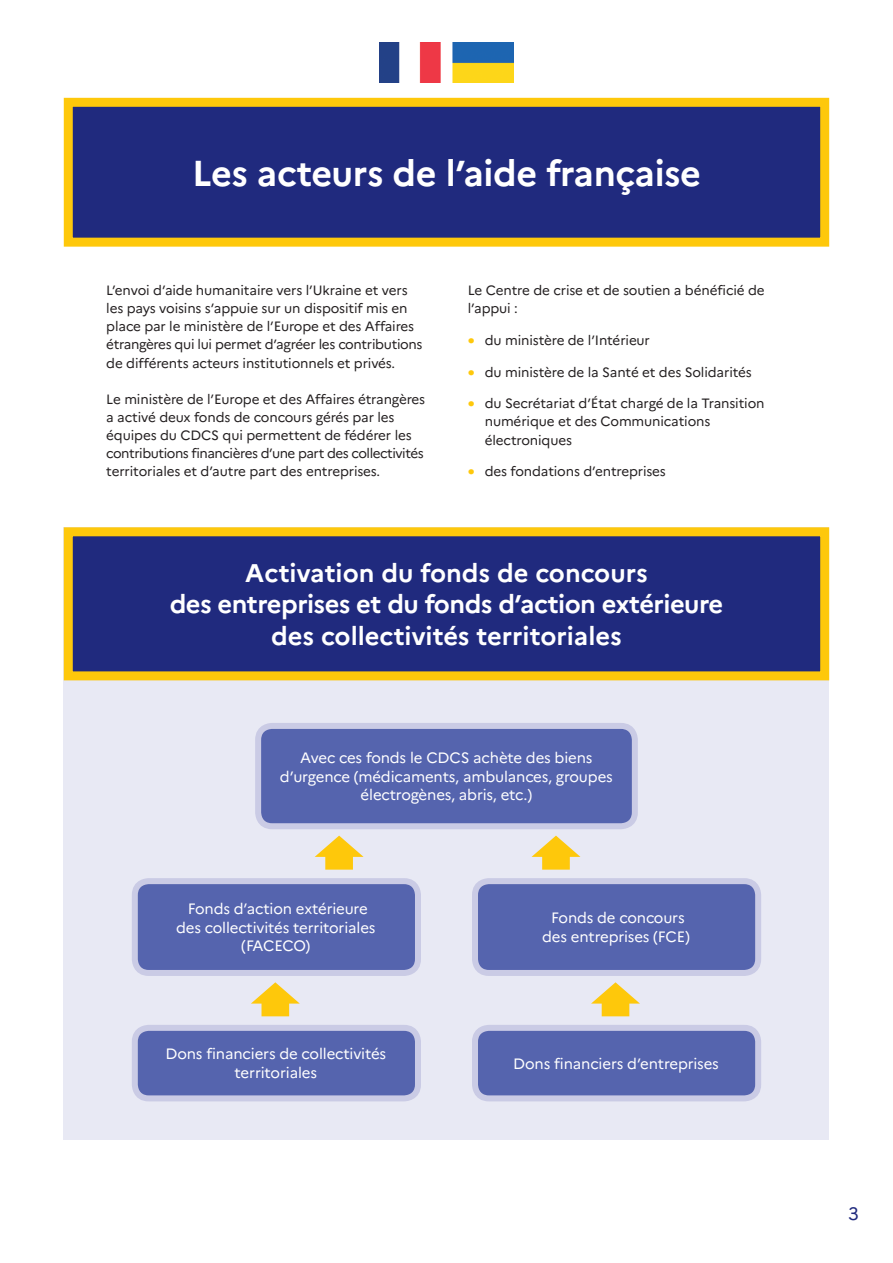
<style>
.page{position:relative;width:893px;height:1263px;background:#fff}
.page>*{position:absolute;margin:0;border:0;box-sizing:border-box;transform-origin:0 0}
.t1{font:700 36px "Marianne";letter-spacing:-.01em;color:#fff}
.t2{font:700 25.5px/31.5px "Marianne";letter-spacing:-.01em;color:#fff;text-align:center}
.t3{font:18px "Marianne";color:#202a7e}
.t4{font:15px/18.8px "Marianne";letter-spacing:-.01em;color:#fff;text-align:center}
.t5{font:13.5px/18.1px "Marianne";letter-spacing:-.01em;color:#231f20}
.s1{font-weight:700;font-size:16.5px;color:#fec80b}
</style>
<div class="page">
<div style="left:64px;top:527px;width:765px;height:613px;background:#e8e9f4"></div>
<div style="left:64px;top:98px;width:765px;height:149px;background:#202a7e;border:9px solid #fec80b"></div>
<div style="left:135px;top:881px;width:283px;height:92px;background:#5564ae;border-radius:14px"></div>
<div style="left:132px;top:878px;width:289px;height:98px;border:6px solid #cacbe5;border-radius:14px"></div>
<div style="left:258px;top:726px;width:377px;height:100px;background:#5564ae;border-radius:14px"></div>
<div style="left:255px;top:723px;width:383px;height:106px;border:6px solid #cacbe5;border-radius:14px"></div>
<div style="left:135px;top:1028px;width:283px;height:70px;background:#5564ae;border-radius:14px"></div>
<div style="left:132px;top:1025px;width:289px;height:76px;border:6px solid #cacbe5;border-radius:14px"></div>
<div style="left:475px;top:881px;width:283px;height:92px;background:#5564ae;border-radius:14px"></div>
<div style="left:472px;top:878px;width:289px;height:98px;border:6px solid #cacbe5;border-radius:14px"></div>
<div style="left:475px;top:1028px;width:283px;height:70px;background:#5564ae;border-radius:14px"></div>
<div style="left:472px;top:1025px;width:289px;height:76px;border:6px solid #cacbe5;border-radius:14px"></div>
<svg style="left:251px;top:982px;width:49px;height:34px"></svg>
<svg style="left:591px;top:982px;width:49px;height:34px"></svg>
<svg style="left:315px;top:836px;width:49px;height:34px"></svg>
<svg style="left:531px;top:836px;width:49px;height:34px"></svg>
<div style="left:64px;top:527px;width:765px;height:153px;background:#202a7e;border:9px solid #fec80b"></div>
<img style="left:453px;top:43px;width:61px;height:40px">
<img style="left:379px;top:43px;width:61px;height:40px">
<h1 class="t1" style="left:192px;top:151px;width:510px">Les acteurs de l’aide française</h1>
<p class="t5" style="left:106px;top:281px;width:318px">L’envoi d’aide humanitaire vers l’Ukraine et vers les pays voisins s’appuie sur un dispositif mis en place par le ministère de l’Europe et des Affaires étrangères qui lui permet d’agréer les contributions de différents acteurs institutionnels et privés.</p>
<p class="t5" style="left:106px;top:390px;width:320px">Le ministère de l’Europe et des Affaires étrangères a activé deux fonds de concours gérés par les équipes du CDCS qui permettent de fédérer les contributions financières d’une part des collectivités territoriales et d’autre part des entreprises.</p>
<p class="t5" style="left:468px;top:281px;width:298px">Le Centre de crise et de soutien a bénéficié de l’appui :</p>
<p class="t5" style="left:468px;top:331px;width:184px"><span class="s1">•</span> du ministère de l’Intérieur</p>
<p class="t5" style="left:468px;top:363px;width:286px"><span class="s1">•</span> du ministère de la Santé et des Solidarités</p>
<p class="t5" style="left:485px;top:394px;width:281px;text-indent:-17px"><span class="s1">•</span> du Secrétariat d’État chargé de la Transition numérique et des Communications électroniques</p>
<p class="t5" style="left:468px;top:462px;width:200px"><span class="s1">•</span> des fondations d’entreprises</p>
<h2 class="t2" style="left:170px;top:557px;width:555px">Activation du fonds de concours<br>des entreprises et du fonds d’action extérieure des collectivités territoriales</h2>
<p class="t4" style="left:280px;top:748px;width:334px">Avec ces fonds le CDCS achète des biens d’urgence (médicaments, ambulances, groupes électrogènes, abris, etc.)</p>
<p class="t4" style="left:176px;top:899px;width:201px">Fonds d’action extérieure des collectivités territoriales (FACECO)</p>
<p class="t4" style="left:165px;top:1044px;width:222px">Dons financiers de collectivités territoriales</p>
<p class="t4" style="left:542px;top:908px;width:149px">Fonds de concours des entreprises (FCE)</p>
<p class="t4" style="left:513px;top:1054px;width:207px">Dons financiers d’entreprises</p>
<h3 class="t3" style="left:848px;top:1203px;width:12px">3</h3>
</div>
